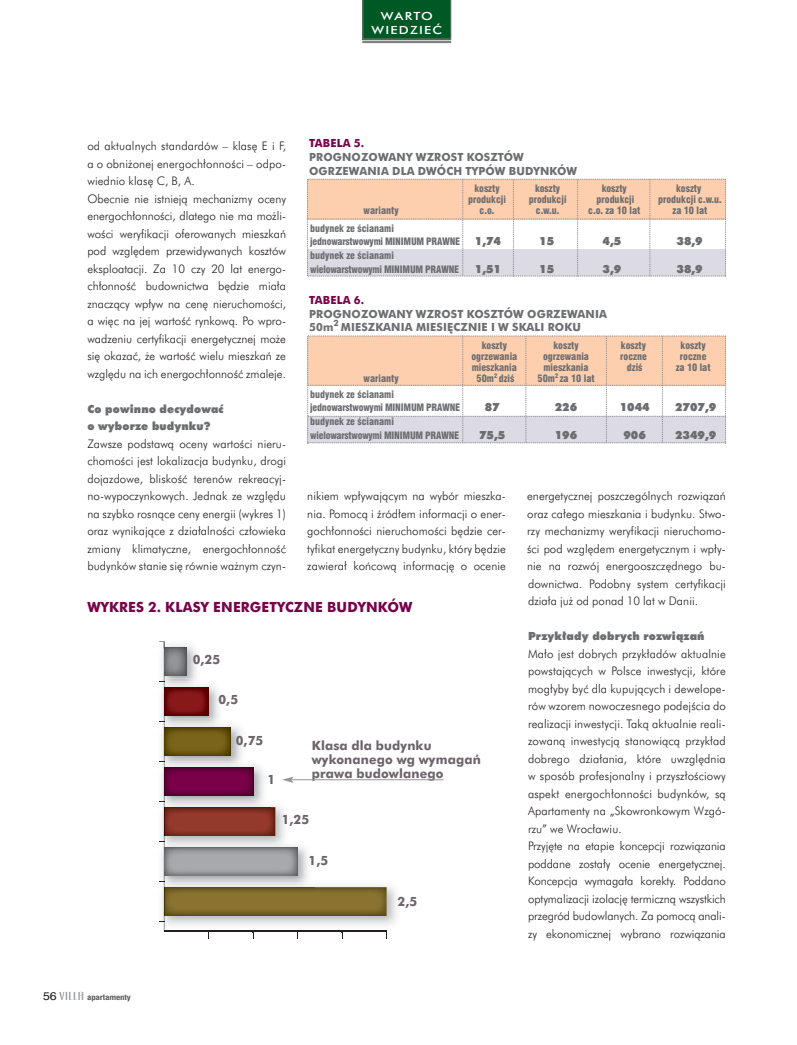
<style>
.page{position:relative;width:797px;height:1045px;background:#fff}
.page>*{position:absolute;margin:0;border:0;box-sizing:border-box;transform-origin:0 0}
.t1{font:700 14px "Futura PL";letter-spacing:.015em;color:#790049}
.t2{font:700 12.75px/14.1px "Futura PL";letter-spacing:.01em;color:#6c646a}
.t3{font:300 11.88px/17.5px "Futura PL";color:#231f1f;text-align:justify}
.t4{font:700 11.25px/13.8px "Futura PL";letter-spacing:.01em;color:#6c6d70}
.t5{font:900 11.25px/17.5px "Futura PL";letter-spacing:.015em;color:#6c6d70}
.t6{font:700 11.25px "Futura PL";letter-spacing:.01em;color:#790049}
.t7{font:500 11.25px/13.5px "Futura PL";letter-spacing:.09em;color:#fff;text-align:center;scale:1.2 1}
.t8{font:900 condensed 10px "Swiss 721 PL";color:#6c6d70}
.t9{font:900 condensed 10px/13.8px "Swiss 721 PL";letter-spacing:-.02em;color:#6c6d70}
.t10{font:700 8.75px "Futura PL";color:#6c6d70}
.t11{font:700 condensed 7.5px "Swiss 721 PL";letter-spacing:-.015em;color:#57585b;scale:1.2 1}
.s1{font-weight:400;font-stretch:normal;font-size:11.25px;color:#231f1f}
.s2{font-family:"Empire PL";font-weight:400;font-stretch:normal;font-size:11.25px;color:#939497}
</style>
<div class="page">
<hr style="left:362px;top:41px;width:89px;height:2px;background:#808284">
<div style="left:362px;top:0;width:89px;height:39px;background:#005825"></div>
<img style="left:161px;top:644px;width:36px;height:35px">
<svg style="left:159px;top:641px;width:6px;height:8px"></svg>
<img style="left:164px;top:647px;width:22px;height:29px">
<img style="left:165px;top:685px;width:54px;height:34px">
<img style="left:165px;top:679px;width:38px;height:8px">
<img style="left:165px;top:687px;width:43px;height:29px">
<img style="left:165px;top:725px;width:77px;height:34px">
<img style="left:165px;top:719px;width:60px;height:8px">
<img style="left:165px;top:727px;width:66px;height:29px">
<img style="left:165px;top:765px;width:99px;height:34px">
<img style="left:165px;top:759px;width:82px;height:8px">
<img style="left:165px;top:767px;width:88px;height:29px">
<img style="left:165px;top:805px;width:120px;height:34px">
<img style="left:165px;top:799px;width:105px;height:8px">
<img style="left:165px;top:807px;width:110px;height:29px">
<img style="left:165px;top:807px;width:105px;height:6px">
<img style="left:165px;top:845px;width:143px;height:34px">
<img style="left:165px;top:839px;width:127px;height:8px">
<img style="left:165px;top:847px;width:132px;height:29px">
<img style="left:163px;top:885px;width:234px;height:48px">
<img style="left:164px;top:931px;width:222px;height:1px">
<img style="left:165px;top:879px;width:150px;height:8px">
<img style="left:165px;top:887px;width:221px;height:29px">
<img style="left:165px;top:887px;width:150px;height:6px">
<svg style="left:159px;top:676px;width:6px;height:246px"></svg>
<hr style="left:291px;top:780px;width:152px;height:1px;background:#939497">
<svg style="left:282px;top:777px;width:11px;height:6px"></svg>
<svg style="left:307px;top:179px;width:419px;height:98px"></svg>
<svg style="left:307px;top:336px;width:419px;height:108px"></svg>
<p class="t7" style="left:371px;top:10px;width:60px">WARTO<br>WIEDZIEå</p>
<p class="t6" style="left:309px;top:138px;width:57px">TABELA 5.</p>
<p class="t4" style="left:309px;top:151px;width:269px">PROGNOZOWANY WZROST KOSZTÓW<br>OGRZEWANIA DLA DWÓCH TYPÓW BUDYNKÓW</p>
<p class="t3" style="left:87px;top:138px;width:200px;text-align:left">od aktualnych standardów – klas´ E i F, a o obni˝onej energoch∏onnoÊci – odpo&shy;wiednio klas´ C, B, A.<br>Obecnie nie istniejà mechanizmy oceny energoch∏onnoÊci, dlatego nie ma mo˝li&shy;woÊci weryfikacji oferowanych mieszkaƒ pod wzgl´dem przewidywanych kosztów eksploatacji. Za 10 czy 20 lat energo&shy;ch∏onnoÊç budownictwa b´dzie mia∏a znaczàcy wp∏yw na cen´ nieruchomoÊci, a wi´c na jej wartoÊç rynkowà. Po wpro&shy;wadzeniu certyfikacji energetycznej mo˝e si´ okazaç, ˝e wartoÊç wielu mieszkaƒ ze wzgl´du na ich energoch∏onnoÊç zmaleje.</p>
<p class="t5" style="left:87px;top:401px;width:138px">Co powinno decydowaç o wyborze budynku?</p>
<p class="t3" style="left:87px;top:436px;width:200px">Zawsze podstawà oceny wartoÊci nieru&shy;chomoÊci jest lokalizacja budynku, drogi dojazdowe, bliskoÊç terenów rekreacyj&shy;no-wypoczynkowych. Jednak ze wzgl´du na szybko rosnàce ceny energii (wykres 1) oraz wynikajàce z dzia∏alnoÊci cz∏owieka zmiany klimatyczne, energoch∏onnoÊç budynków stanie si´ równie wa˝nym czyn-</p>
<p class="t8" style="left:474px;top:184px;width:27px">koszty</p>
<p class="t8" style="left:535px;top:184px;width:27px">koszty</p>
<p class="t8" style="left:601px;top:184px;width:27px">koszty</p>
<p class="t8" style="left:676px;top:184px;width:27px">koszty</p>
<p class="t8" style="left:468px;top:195px;width:39px">produkcji</p>
<p class="t8" style="left:528px;top:195px;width:39px">produkcji</p>
<p class="t8" style="left:596px;top:195px;width:39px">produkcji</p>
<p class="t8" style="left:657px;top:195px;width:65px">produkcji c.w.u.</p>
<p class="t8" style="left:363px;top:207px;width:36px">warianty</p>
<p class="t8" style="left:479px;top:207px;width:16px">c.o.</p>
<p class="t8" style="left:535px;top:207px;width:25px">c.w.u.</p>
<p class="t8" style="left:588px;top:207px;width:53px">c.o. za 10 lat</p>
<p class="t8" style="left:672px;top:207px;width:36px">za 10 lat</p>
<p class="t9" style="left:310px;top:222px;width:151px">budynek ze Êcianami jednowarstwowymi MINIMUM PRAWNE</p>
<p class="t5" style="left:474px;top:234px;width:28px">1,74</p>
<p class="t5" style="left:539px;top:234px;width:16px">15</p>
<p class="t5" style="left:602px;top:234px;width:20px">4,5</p>
<p class="t5" style="left:676px;top:234px;width:28px">38,9</p>
<p class="t9" style="left:310px;top:249px;width:150px">budynek ze Êcianami wielowarstwowymi MINIMUM PRAWNE</p>
<p class="t5" style="left:474px;top:261px;width:28px">1,51</p>
<p class="t5" style="left:539px;top:261px;width:16px">15</p>
<p class="t5" style="left:602px;top:261px;width:20px">3,9</p>
<p class="t5" style="left:676px;top:261px;width:28px">38,9</p>
<p class="t6" style="left:309px;top:295px;width:57px">TABELA 6.</p>
<p class="t4" style="left:309px;top:308px;width:299px">PROGNOZOWANY WZROST KOSZTÓW OGRZEWANIA<br>50m</p>
<p class="t10" style="left:333px;top:319px;width:7px">2</p>
<p class="t4" style="left:340px;top:321px;width:242px">MIESZKANIA MIESI¢CZNIE I W SKALI ROKU</p>
<p class="t8" style="left:481px;top:341px;width:27px">koszty</p>
<p class="t8" style="left:553px;top:341px;width:27px">koszty</p>
<p class="t8" style="left:620px;top:341px;width:27px">koszty</p>
<p class="t8" style="left:680px;top:341px;width:27px">koszty</p>
<p class="t8" style="left:471px;top:352px;width:47px">ogrzewania</p>
<p class="t8" style="left:543px;top:352px;width:47px">ogrzewania</p>
<p class="t8" style="left:620px;top:352px;width:28px">roczne</p>
<p class="t8" style="left:679px;top:352px;width:28px">roczne</p>
<p class="t8" style="left:471px;top:363px;width:47px">mieszkania</p>
<p class="t8" style="left:543px;top:363px;width:47px">mieszkania</p>
<p class="t8" style="left:626px;top:363px;width:17px">dziÊ</p>
<p class="t8" style="left:675px;top:363px;width:36px">za 10 lat</p>
<p class="t8" style="left:363px;top:375px;width:36px">warianty</p>
<p class="t8" style="left:476px;top:375px;width:39px">50m<sup>2</sup> dziÊ</p>
<p class="t8" style="left:537px;top:375px;width:59px">50m<sup>2</sup> za 10 lat</p>
<p class="t9" style="left:310px;top:388px;width:151px">budynek ze Êcianami jednowarstwowymi MINIMUM PRAWNE</p>
<p class="t5" style="left:484px;top:399px;width:16px">87</p>
<p class="t5" style="left:554px;top:399px;width:24px">226</p>
<p class="t5" style="left:619px;top:399px;width:31px">1044</p>
<p class="t5" style="left:675px;top:399px;width:43px">2707,9</p>
<p class="t9" style="left:310px;top:415px;width:150px">budynek ze Êcianami wielowarstwowymi MINIMUM PRAWNE</p>
<p class="t5" style="left:479px;top:427px;width:28px">75,5</p>
<p class="t5" style="left:554px;top:427px;width:24px">196</p>
<p class="t5" style="left:623px;top:427px;width:24px">906</p>
<p class="t5" style="left:675px;top:427px;width:43px">2349,9</p>
<p class="t3" style="left:307px;top:488px;width:200px">nikiem wp∏ywajàcym na wybór mieszka&shy;nia. Pomocà i êród∏em informacji o ener&shy;goch∏onnoÊci nieruchomoÊci b´dzie cer&shy;tyfikat energetyczny budynku, który b´dzie zawiera∏ koƒcowà informacj´ o ocenie</p>
<p class="t3" style="left:527px;top:488px;width:200px">energetycznej poszczególnych rozwiàzaƒ oraz ca∏ego mieszkania i budynku. Stwo&shy;rzy mechanizmy weryfikacji nieruchomo-Êci pod wzgl´dem energetycznym i wp∏y&shy;nie na rozwój energooszcz´dnego bu&shy;downictwa. Podobny system certyfikacji dzia∏a ju˝ od ponad 10 lat w Danii.</p>
<p class="t5" style="left:528px;top:629px;width:178px">Przyk∏ady dobrych rozwiàzaƒ</p>
<p class="t3" style="left:528px;top:646px;width:199px;text-align:left">Ma∏o jest dobrych przyk∏adów aktualnie powstajàcych w Polsce inwestycji, które mog∏yby byç dla kupujàcych i dewelope&shy;rów wzorem nowoczesnego podejÊcia do realizacji inwestycji. Takà aktualnie reali&shy;zowanà inwestycjà stanowiàcà przyk∏ad dobrego dzia∏ania, które uwzgl´dnia w sposób profesjonalny i przysz∏oÊciowy aspekt energoch∏onnoÊci budynków, sà Apartamenty na „Skowronkowym Wzgó&shy;rzu” we Wroc∏awiu.<br>Przyj´te na etapie koncepcji rozwiàzania poddane zosta∏y ocenie energetycznej.<br>Koncepcja wymaga∏a korekty. Poddano optymalizacji izolacj´ termicznà wszystkich przegród budowlanych. Za pomocà anali&shy;zy ekonomicznej wybrano rozwiàzania</p>
<p class="t1" style="left:87px;top:601px;width:326px">WYKRES 2. KLASY ENERGETYCZNE BUDYNKÓW</p>
<p class="t2" style="left:192px;top:654px;width:29px">0,25</p>
<p class="t2" style="left:218px;top:694px;width:21px">0,5</p>
<p class="t2" style="left:236px;top:735px;width:29px">0,75</p>
<p class="t2" style="left:312px;top:739px;width:170px">Klasa dla budynku wykonanego wg wymagaƒ prawa budowlanego</p>
<p class="t2" style="left:267px;top:774px;width:9px">1</p>
<p class="t2" style="left:281px;top:814px;width:29px">1,25</p>
<p class="t2" style="left:308px;top:854px;width:21px">1,5</p>
<p class="t2" style="left:397px;top:896px;width:21px">2,5</p>
<p class="t11" style="left:43px;top:994px;width:75px"><span class="s1">56</span> <span class="s2">villa</span> apartamenty</p>
</div>
